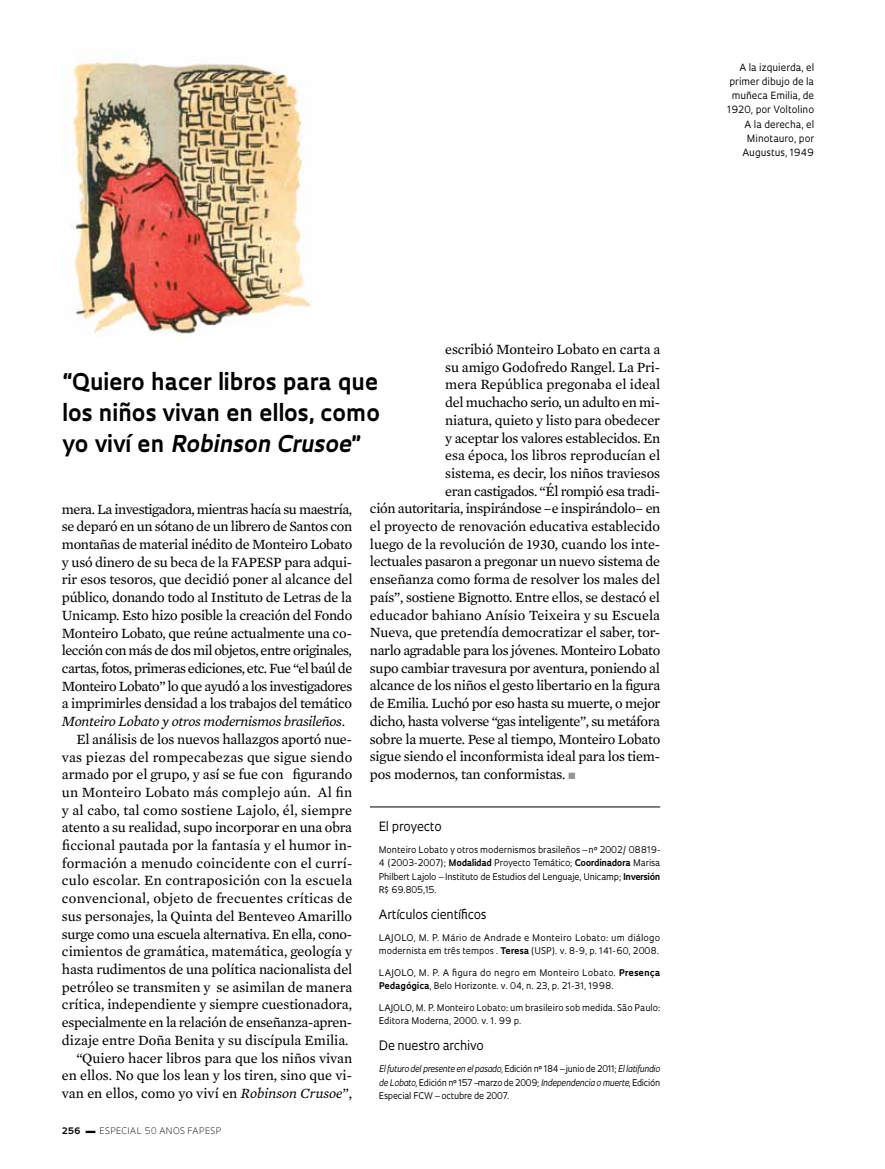
<style>
.page{position:relative;width:885px;height:1169px;background:#fff}
.page>*{position:absolute;margin:0;border:0;box-sizing:border-box;transform-origin:0 0}
.t1{font:700 22.5px/31px "Oculum";color:#000;text-align:justify}
.t2{font:14.4px "Mercury Text G2";letter-spacing:-.015em;color:#000}
.t3{font:14.4px "Mercury Text G2";letter-spacing:-.035em;color:#000}
.t4{font:14.4px "Mercury Text G2";letter-spacing:.015em;color:#000}
.t5{font:14.4px "Mercury Text G2";letter-spacing:.01em;color:#000}
.t6{font:14.4px "Mercury Text G2";letter-spacing:.005em;color:#000}
.t7{font:italic 14.4px "Mercury Text G2";letter-spacing:-.02em;color:#000}
.t8{font:12.6px "Oculum";letter-spacing:-.02em;color:#000}
.t9{font:9.75px/14.1px "Oculum";color:#000;text-align:right}
.t10{font:9px/13.4px "Oculum";color:#000}
.t11{font:9px/13.4px "Oculum";color:#000;text-align:justify;scale:.96 1}
.t12{font:300 8.7px "Oculum";letter-spacing:.03em;color:#000}
.s1{color:#939598}
.s2{font-style:italic}
.s3{font-style:normal}
.s4{font-weight:700}
.s5{font-weight:700;font-size:18px}
</style>
<div class="page">
<img style="left:62px;top:62px;width:249px;height:274px">
<hr style="left:370px;top:806px;width:290px;height:1px;background:#000">
<p class="t9" style="left:727px;top:60px;width:88px">A la izquierda, el primer dibujo de la muñeca Emilia, de<br>1920, por Voltolino<br>A la derecha, el<br>Minotauro, por<br>Augustus, 1949</p>
<p class="t2" style="left:445px;top:339px;width:216px">escribió Monteiro Lobato en carta a</p>
<p class="t2" style="left:445px;top:356px;width:216px">su amigo Godofredo Rangel. La Pri-</p>
<p class="t6" style="left:445px;top:374px;width:217px">mera República pregonaba el ideal</p>
<p class="t2" style="left:445px;top:392px;width:216px">del muchacho serio, un adulto en mi-</p>
<p class="t2" style="left:445px;top:409px;width:216px">niatura, quieto y listo para obedecer</p>
<p class="t2" style="left:445px;top:427px;width:216px">y aceptar los valores establecidos. En</p>
<p class="t2" style="left:445px;top:445px;width:216px">esa época, los libros reproducían el</p>
<p class="t2" style="left:445px;top:463px;width:216px">sistema, es decir, los niños traviesos</p>
<p class="t2" style="left:445px;top:480px;width:216px">eran castigados. “Él rompió esa tradi-</p>
<p class="t2" style="left:370px;top:498px;width:292px">ción autoritaria, inspirándose –e inspirándolo– en</p>
<p class="t2" style="left:370px;top:516px;width:292px">el proyecto de renovación educativa establecido</p>
<p class="t2" style="left:370px;top:533px;width:292px">luego de la revolución de 1930, cuando los inte-</p>
<p class="t2" style="left:370px;top:551px;width:292px">lectuales pasaron a pregonar un nuevo sistema de</p>
<p class="t2" style="left:370px;top:569px;width:292px">enseñanza como forma de resolver los males del</p>
<p class="t2" style="left:370px;top:586px;width:292px">país”, sostiene Bignotto. Entre ellos, se destacó el</p>
<p class="t6" style="left:370px;top:604px;width:292px">educador bahiano Anísio Teixeira y su Escuela</p>
<p class="t2" style="left:370px;top:622px;width:292px">Nueva, que pretendía democratizar el saber, tor-</p>
<p class="t2" style="left:370px;top:640px;width:292px">narlo agradable para los jóvenes. Monteiro Lobato</p>
<p class="t2" style="left:370px;top:657px;width:291px">supo cambiar travesura por aventura, poniendo al</p>
<p class="t2" style="left:370px;top:675px;width:292px">alcance de los niños el gesto libertario en la figura</p>
<p class="t2" style="left:370px;top:693px;width:292px">de Emilia. Luchó por eso hasta su muerte, o mejor</p>
<p class="t2" style="left:370px;top:710px;width:291px">dicho, hasta volverse “gas inteligente”, su metáfora</p>
<p class="t2" style="left:370px;top:728px;width:292px">sobre la muerte. Pese al tiempo, Monteiro Lobato</p>
<p class="t2" style="left:370px;top:746px;width:292px">sigue siendo el inconformista ideal para los tiem-</p>
<p class="t2" style="left:370px;top:763px;width:207px">pos modernos, tan conformistas. <span class="s1">■</span></p>
<h1 class="t1" style="left:62px;top:364px;width:319px">“Quiero hacer libros para que los niños vivan en ellos, como yo viví en <span class="s2">Robinson Crusoe</span>”</h1>
<p class="t3" style="left:62px;top:498px;width:292px">mera. La investigadora, mientras hacía su maestría,</p>
<p class="t2" style="left:62px;top:516px;width:292px">se deparó en un sótano de un librero de Santos con</p>
<p class="t2" style="left:62px;top:534px;width:292px">montañas de material inédito de Monteiro Lobato</p>
<p class="t2" style="left:62px;top:551px;width:292px">y usó dinero de su beca de la FAPESP para adqui-</p>
<p class="t2" style="left:62px;top:569px;width:292px">rir esos tesoros, que decidió poner al alcance del</p>
<p class="t2" style="left:62px;top:587px;width:291px">público, donando todo al Instituto de Letras de la</p>
<p class="t2" style="left:62px;top:604px;width:292px">Unicamp. Esto hizo posible la creación del Fondo</p>
<p class="t2" style="left:62px;top:622px;width:292px">Monteiro Lobato, que reúne actualmente una co-</p>
<p class="t3" style="left:62px;top:640px;width:291px">lección con más de dos mil objetos, entre originales,</p>
<p class="t3" style="left:62px;top:658px;width:292px">cartas, fotos, primeras ediciones, etc. Fue “el baúl de</p>
<p class="t3" style="left:62px;top:675px;width:292px">Monteiro Lobato” lo que ayudó a los investigadores</p>
<p class="t2" style="left:62px;top:693px;width:292px">a imprimirles densidad a los trabajos del temático</p>
<p class="t7" style="left:62px;top:711px;width:285px">Monteiro Lobato y otros modernismos brasileños<span class="s3">.</span></p>
<p class="t2" style="left:76px;top:728px;width:277px">El análisis de los nuevos hallazgos aportó nue-</p>
<p class="t4" style="left:62px;top:746px;width:292px">vas piezas del rompecabezas que sigue siendo</p>
<p class="t2" style="left:62px;top:764px;width:292px">armado por el grupo, y así se fue con figurando</p>
<p class="t5" style="left:62px;top:781px;width:292px">un Monteiro Lobato más complejo aún. Al fin</p>
<p class="t5" style="left:62px;top:799px;width:292px">y al cabo, tal como sostiene Lajolo, él, siempre</p>
<p class="t2" style="left:62px;top:817px;width:292px">atento a su realidad, supo incorporar en una obra</p>
<p class="t6" style="left:62px;top:834px;width:292px">ficcional pautada por la fantasía y el humor in-</p>
<p class="t5" style="left:62px;top:852px;width:292px">formación a menudo coincidente con el currí-</p>
<p class="t4" style="left:62px;top:870px;width:292px">culo escolar. En contraposición con la escuela</p>
<p class="t4" style="left:62px;top:888px;width:292px">convencional, objeto de frecuentes críticas de</p>
<p class="t2" style="left:62px;top:905px;width:292px">sus personajes, la Quinta del Benteveo Amarillo</p>
<p class="t2" style="left:62px;top:923px;width:292px">surge como una escuela alternativa. En ella, cono-</p>
<p class="t2" style="left:62px;top:941px;width:292px">cimientos de gramática, matemática, geología y</p>
<p class="t2" style="left:62px;top:958px;width:292px">hasta rudimentos de una política nacionalista del</p>
<p class="t2" style="left:62px;top:976px;width:292px">petróleo se transmiten y se asimilan de manera</p>
<p class="t2" style="left:62px;top:994px;width:292px">crítica, independiente y siempre cuestionadora,</p>
<p class="t2" style="left:62px;top:1011px;width:292px">especialmente en la relación de enseñanza-apren-</p>
<p class="t2" style="left:62px;top:1029px;width:288px">dizaje entre Doña Benita y su discípula Emilia.</p>
<p class="t2" style="left:76px;top:1047px;width:277px">“Quiero hacer libros para que los niños vivan</p>
<p class="t2" style="left:62px;top:1065px;width:292px">en ellos. No que los lean y los tiren, sino que vi-</p>
<p class="t2" style="left:62px;top:1082px;width:292px">van en ellos, como yo viví en <span class="s2">Robinson Crusoe</span>”,</p>
<p class="t8" style="left:379px;top:818px;width:65px">El proyecto</p>
<p class="t10" style="left:379px;top:842px;width:283px;text-align:justify">Monteiro Lobato y otros modernismos brasileños – nº 2002/ 08819- 4 (2003-2007); <span class="s4">Modalidad</span> Proyecto Temático; <span class="s4">Coordinadora</span> Marisa Philbert Lajolo – Instituto de Estudios del Lenguaje, Unicamp; <span class="s4">Inversión </span>R$ 69.805,15.</p>
<p class="t8" style="left:379px;top:906px;width:109px">Artículos científicos</p>
<p class="t10" style="left:379px;top:930px;width:283px">LAJOLO, M. P. Mário de Andrade e Monteiro Lobato: um diálogo modernista em três tempos . <span class="s4">Teresa</span> (USP). v. 8-9, p. 141-60, 2008.</p>
<p class="t10" style="left:379px;top:965px;width:283px">LAJOLO, M. P. A figura do negro em Monteiro Lobato. <span class="s4">Presença<br>Pedagógica</span>, Belo Horizonte. v. 04, n. 23, p. 21-31, 1998.</p>
<p class="t10" style="left:379px;top:1000px;width:283px">LAJOLO, M. P. Monteiro Lobato: um brasileiro sob medida. São Paulo:<br>Editora Moderna, 2000. v. 1. 99 p.</p>
<p class="t8" style="left:379px;top:1037px;width:106px">De nuestro archivo</p>
<p class="t11" style="left:379px;top:1061px;width:295px"><span class="s2">El futuro del presente en el pasado,</span> Edición nº 184 – junio de 2011; <span class="s2">El latifundio de Lobato,</span> Edición nº 157 –marzo de 2009; <span class="s2">Independencia o muerte,</span> Edición Especial FCW – octubre de 2007.</p>
<p class="t12" style="left:62px;top:1124px;width:161px"><span class="s4">256</span> <span class="s5">_</span> ESPECIAL 50 ANOS FAPESP</p>
</div>
